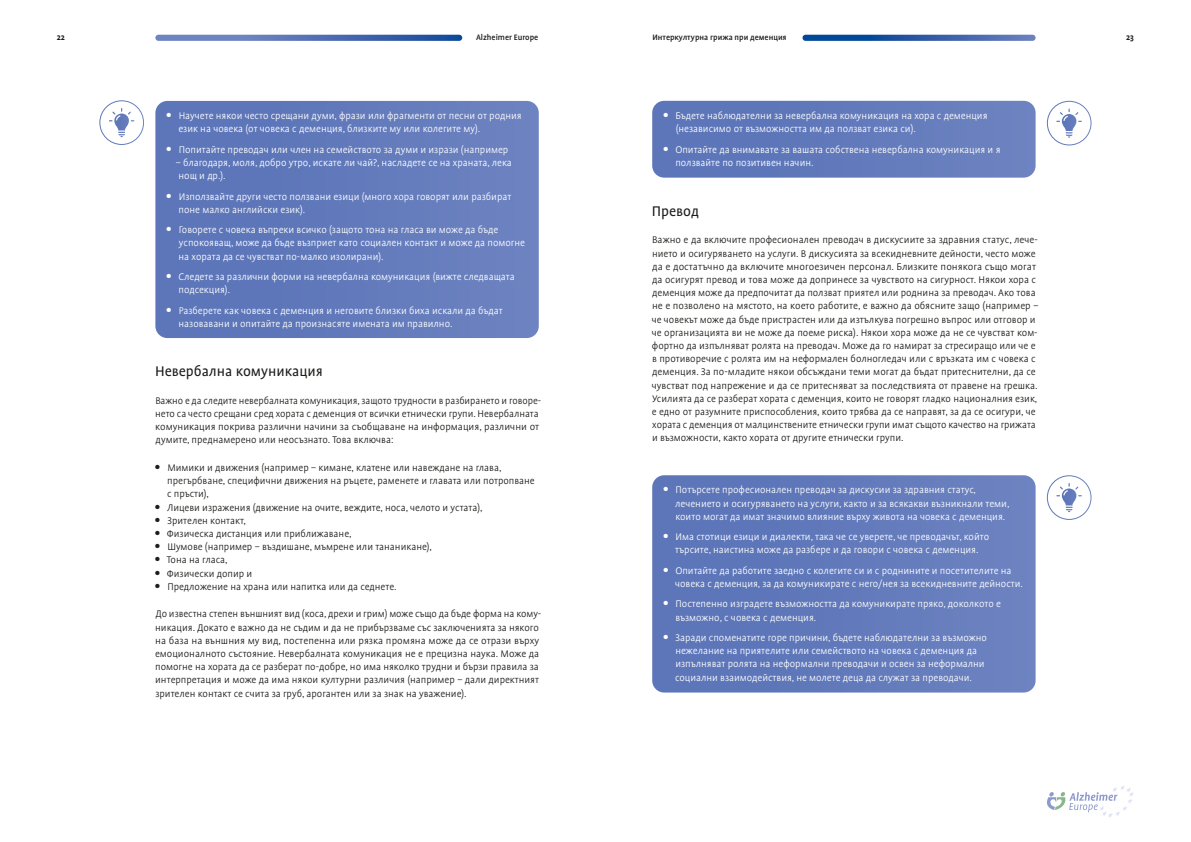
<style>
.page{position:relative;width:1191px;height:842px;background:#fff}
.page>*{position:absolute;margin:0;border:0;box-sizing:border-box;transform-origin:0 0}
.t1{font:16px "Profile Pro";color:#1d1d1b}
.t2{font:300 11px/13.2px "Profile Pro";color:#1d1d1b}
.t3{font:300 11px/13.2px "Profile Pro";color:#fff}
.t4{font:500 9px "Profile Pro";color:#1d1d1b}
.t5{font:700 9px "Profile Pro";color:#1d1d1b}
</style>
<div class="page">
<svg style="left:802px;top:35px;width:233px;height:6px"></svg>
<svg style="left:155px;top:35px;width:307px;height:6px;background:#5271b5"></svg>
<svg style="left:1047px;top:785px;width:87px;height:32px"></svg>
<svg style="left:155px;top:101px;width:384px;height:237px;background:#637abb"></svg>
<svg style="left:1056px;top:109px;width:25px;height:29px"></svg>
<div style="left:1046px;top:101px;width:45px;height:44px;border:1px solid #fff;border-radius:22px"></div>
<svg style="left:652px;top:475px;width:383px;height:217px;background:#637abb"></svg>
<svg style="left:1056px;top:483px;width:25px;height:29px"></svg>
<div style="left:1046px;top:475px;width:45px;height:45px;border:1px solid #fff;border-radius:22px"></div>
<svg style="left:109px;top:108px;width:25px;height:29px"></svg>
<div style="left:99px;top:100px;width:45px;height:45px;border:1px solid #fff;border-radius:22px"></div>
<svg style="left:167px;top:113px;width:4px;height:4px"></svg>
<svg style="left:167px;top:146px;width:4px;height:5px"></svg>
<svg style="left:167px;top:193px;width:4px;height:5px"></svg>
<svg style="left:167px;top:227px;width:4px;height:4px"></svg>
<svg style="left:167px;top:274px;width:4px;height:4px"></svg>
<svg style="left:167px;top:307px;width:4px;height:5px"></svg>
<svg style="left:652px;top:101px;width:383px;height:77px;background:#647bbc"></svg>
<svg style="left:663px;top:487px;width:5px;height:5px"></svg>
<svg style="left:663px;top:534px;width:5px;height:4px"></svg>
<svg style="left:663px;top:568px;width:5px;height:4px"></svg>
<svg style="left:663px;top:601px;width:5px;height:5px"></svg>
<svg style="left:663px;top:635px;width:5px;height:4px"></svg>
<p class="t5" style="left:57px;top:32px;width:10px">22</p>
<p class="t4" style="left:476px;top:32px;width:64px">Alzheimer Europe</p>
<p class="t4" style="left:652px;top:32px;width:136px">Интеркултурна грижа при деменция</p>
<p class="t5" style="left:1126px;top:32px;width:9px">23</p>
<p class="t3" style="left:178px;top:110px;width:345px">Научете някои често срещани думи, фрази или фрагменти от песни от родния език на човека (от човека с деменция, близките му или колегите му).</p>
<p class="t3" style="left:179px;top:143px;width:331px">Попитайте преводач или член на семейството за думи и изрази (например</p>
<p class="t3" style="left:176px;top:156px;width:337px">– благодаря, моля, добро утро, искате ли чай?, насладете се на храната, лека нощ и др.).</p>
<p class="t3" style="left:179px;top:190px;width:334px">Използвайте други често ползвани езици (много хора говорят или разбират поне малко английски език).</p>
<p class="t3" style="left:179px;top:224px;width:348px">Говорете с човека въпреки всичко (защото тона на гласа ви може да бъде успокояващ, може да бъде възприет като социален контакт и може да помогне на хората да се чувстват по-малко изолирани).</p>
<p class="t3" style="left:178px;top:270px;width:338px">Следете за различни форми на невербална комуникация (вижте следващата подсекция).</p>
<p class="t3" style="left:179px;top:304px;width:326px">Разберете как човека с деменция и неговите близки биха искали да бъдат назовавани и опитайте да произнасяте имената им правилно.</p>
<h1 class="t1" style="left:155px;top:362px;width:169px">Невербална комуникация</h1>
<p class="t2" style="left:155px;top:394px;width:387px">Важно е да следите невербалната комуникация, защото трудности в разбирането и говоре&shy;нето са често срещани сред хората с деменция от всички етнически групи. Невербалната комуникация покрива различни начини за съобщаване на информация, различни от думите, преднамерено или неосъзнато. Това включва:</p>
<p class="t2" style="left:167px;top:461px;width:369px">Мимики и движения (например – кимане, клатене или навеждане на глава, прегърбване, специфични движения на ръцете, раменете и главата или потропване с пръсти),<br>Лицеви изражения (движение на очите, веждите, носа, челото и устата),<br>Зрителен контакт,<br>Физическа дистанция или приближаване,<br>Шумове (например – въздишане, мъмрене или тананикане),<br>Тона на гласа,<br>Физически допир и<br>Предложение на храна или напитка или да седнете.</p>
<p class="t2" style="left:155px;top:608px;width:388px">До известна степен външният вид (коса, дрехи и грим) може също да бъде форма на кому&shy;никация. Докато е важно да не съдим и да не прибързваме със заключенията за някого на база на външния му вид, постепенна или рязка промяна може да се отрази върху емоционалното състояние. Невербалната комуникация не е прецизна наука. Може да помогне на хората да се разберат по-добре, но има няколко трудни и бързи правила за интерпретация и може да има някои културни различия (например – дали директният зрителен контакт се счита за груб, арогантен или за знак на уважение).</p>
<p class="t3" style="left:675px;top:109px;width:313px">Бъдете наблюдателни за невербална комуникация на хора с деменция (независимо от възможността им да ползват езика си).</p>
<p class="t3" style="left:675px;top:143px;width:327px">Опитайте да внимавате за вашата собствена невербална комуникация и я ползвайте по позитивен начин.</p>
<h1 class="t1" style="left:652px;top:202px;width:49px">Превод</h1>
<p class="t2" style="left:652px;top:234px;width:388px">Важно е да включите професионален преводач в дискусиите за здравния статус, лече&shy;нието и осигуряването на услуги. В дискусията за всекидневните дейности, често може да е достатъчно да включите многоезичен персонал. Близките понякога също могат да осигурят превод и това може да допринесе за чувството на сигурност. Някои хора с деменция може да предпочитат да ползват приятел или роднина за преводач. Ако това не е позволено на мястото, на което работите, е важно да обясните защо (например – че човекът може да бъде пристрастен или да изтълкува погрешно въпрос или отговор и че организацията ви не може да поеме риска). Някои хора може да не се чувстват ком&shy;фортно да изпълняват ролята на преводач. Може да го намират за стресиращо или че е в противоречие с ролята им на неформален болногледач или с връзката им с човека с деменция. За по-младите някои обсъждани теми могат да бъдат притеснителни, да се чувстват под напрежение и да се притесняват за последствията от правене на грешка.<br>Усилията да се разберат хората с деменция, които не говорят гладко националния език, е едно от разумните приспособления, които трябва да се направят, за да се осигури, че хората с деменция от малцинствените етнически групи имат същото качество на грижата и възможности, както хората от другите етнически групи.</p>
<p class="t3" style="left:675px;top:484px;width:336px">Потърсете професионален преводач за дискусии за здравния статус, лечението и осигуряването на услуги, както и за всякакви възникнали теми, които могат да имат значимо влияние върху живота на човека с деменция.</p>
<p class="t3" style="left:675px;top:531px;width:315px">Има стотици езици и диалекти, така че се уверете, че преводачът, който търсите, наистина може да разбере и да говори с човека с деменция.</p>
<p class="t3" style="left:675px;top:564px;width:349px">Опитайте да работите заедно с колегите си и с роднините и посетителите на човека с деменция, за да комуникирате с него/нея за всекидневните дейности.</p>
<p class="t3" style="left:675px;top:598px;width:327px">Постепенно изградете възможността да комуникирате пряко, доколкото е възможно, с човека с деменция.</p>
<p class="t3" style="left:675px;top:632px;width:313px">Заради споменатите горе причини, бъдете наблюдателни за възможно нежелание на приятелите или семейството на човека с деменция да изпълняват ролята на неформални преводачи и освен за неформални социални взаимодействия, не молете деца да служат за преводачи.</p>
</div>
